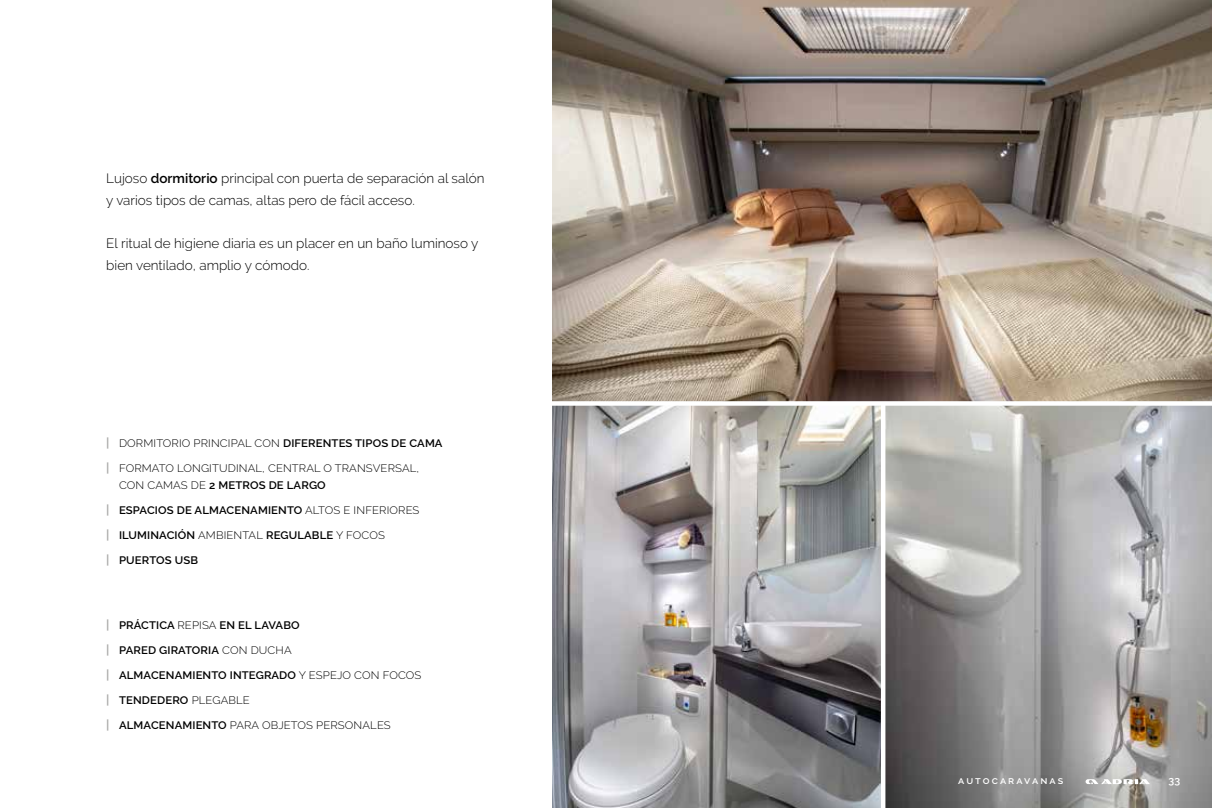
<style>
.page{position:relative;width:1212px;height:808px;background:#fff}
.page>*{position:absolute;margin:0;border:0;box-sizing:border-box;transform-origin:0 0}
.t1{font:300 13.5px/21.6px "Raleway";color:#000}
.t2{font:600 10.8px "Raleway";letter-spacing:.01em;color:#000;scale:1.04 1}
.t3{font:300 10.8px/16.5px "Raleway";letter-spacing:.01em;color:#000;scale:1.04 1}
.t4{font:600 10.5px "Raleway";letter-spacing:.19em;color:#fff}
.s1{font-weight:600}
.s2{font-weight:600;font-size:12.45px;color:#a8a8a7}
.s3{font-size:12.45px;color:#a8a8a7}
.s4{font-weight:300}
</style>
<div class="page">
<img style="left:553px;top:406px;width:327px;height:402px">
<img style="left:885px;top:406px;width:327px;height:402px">
<img style="left:553px;top:0;width:659px;height:401px">
<svg style="left:1085px;top:779px;width:65px;height:5px"></svg>
<p class="t1" style="left:106px;top:168px;width:380px">Lujoso <span class="s1">dormitorio</span> principal con puerta de separación al salón y varios tipos de camas, altas pero de fácil acceso.</p>
<p class="t1" style="left:106px;top:232px;width:374px">El ritual de higiene diaria es un placer en un baño luminoso y bien ventilado, amplio y cómodo.</p>
<p class="t3" style="left:106px;top:435px;width:325px"><span class="s2">|</span> DORMITORIO PRINCIPAL CON <span class="s1">DIFERENTES TIPOS DE CAMA</span></p>
<p class="t3" style="left:119px;top:460px;width:290px;text-indent:-13px"><span class="s2">|</span> FORMATO LONGITUDINAL, CENTRAL O TRANSVERSAL,<br>CON CAMAS DE <span class="s1">2 METROS DE LARGO</span></p>
<p class="t2" style="left:106px;top:504px;width:303px"><span class="s3">|</span> ESPACIOS DE ALMACENAMIENTO <span class="s4">ALTOS E INFERIORES</span></p>
<p class="t2" style="left:106px;top:529px;width:269px"><span class="s3">|</span> ILUMINACIÓN <span class="s4">AMBIENTAL</span> REGULABLE <span class="s4">Y FOCOS</span></p>
<p class="t2" style="left:106px;top:554px;width:90px"><span class="s3">|</span> PUERTOS USB</p>
<p class="t2" style="left:106px;top:619px;width:187px"><span class="s3">|</span> PRÁCTICA <span class="s4">REPISA</span> EN EL LAVABO</p>
<p class="t2" style="left:106px;top:644px;width:180px"><span class="s3">|</span> PARED GIRATORIA <span class="s4">CON DUCHA</span></p>
<p class="t2" style="left:106px;top:669px;width:305px"><span class="s3">|</span> ALMACENAMIENTO INTEGRADO <span class="s4">Y ESPEJO CON FOCOS</span></p>
<p class="t2" style="left:106px;top:694px;width:139px"><span class="s3">|</span> TENDEDERO <span class="s4">PLEGABLE</span></p>
<p class="t3" style="left:106px;top:717px;width:275px"><span class="s2">|</span> <span class="s1">ALMACENAMIENTO</span> PARA OBJETOS PERSONALES</p>
<p class="t4" style="left:958px;top:774px;width:106px">autocaravanas</p>
<p class="t4" style="left:1168px;top:774px;width:13px">33</p>
</div>
